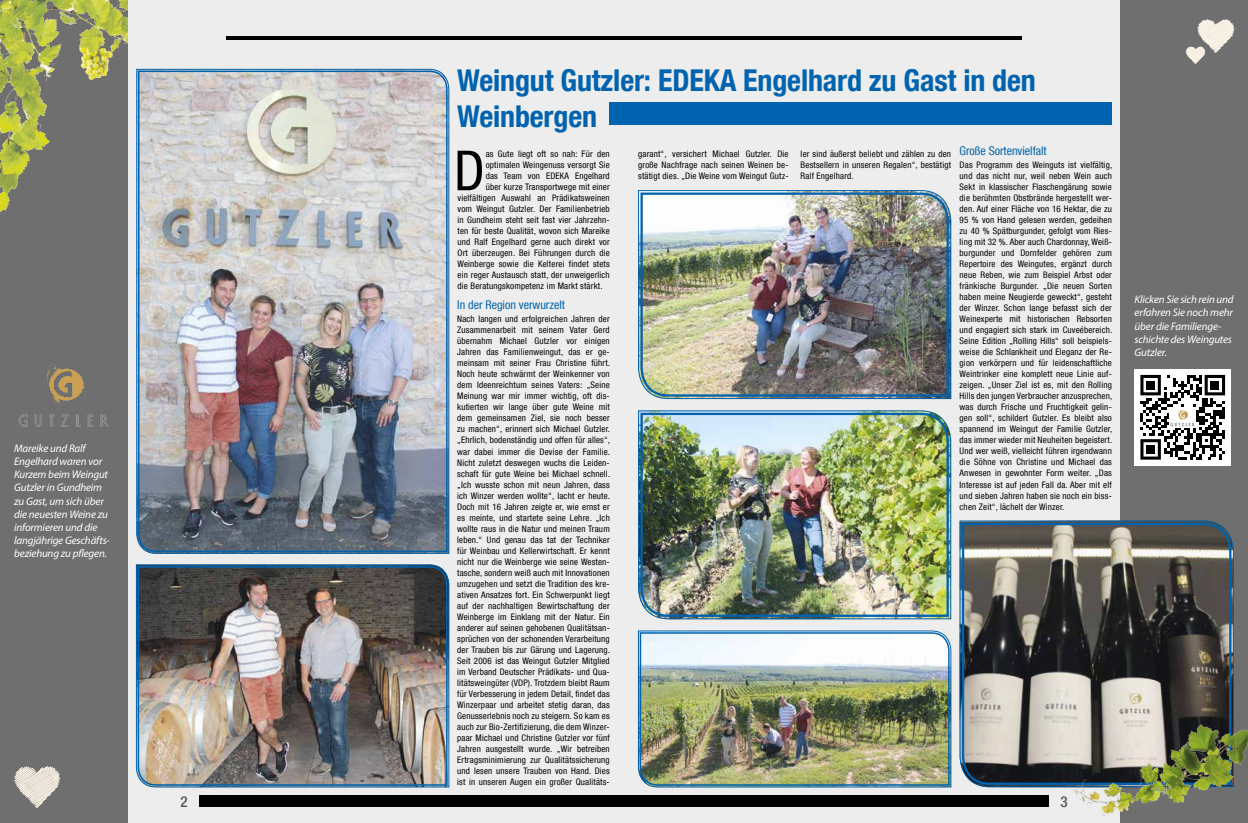
<style>
.page{position:relative;width:1248px;height:823px;background:#fff}
.page>*{position:absolute;margin:0;border:0;box-sizing:border-box;transform-origin:0 0}
.t1{font:condensed 55.2px "Helvetica Neue LT Com";color:#000}
.t2{font:700 condensed 30px/36px "Helvetica Neue LT Com";letter-spacing:-.005em;color:#0063af}
.t3{font:500 condensed 15px "Helvetica Neue LT Com";color:#575756}
.t4{font:condensed 12px "Helvetica Neue LT Com";color:#0063af}
.t5{font:italic 11px/13.2px "Myriad Pro";letter-spacing:-.015em;color:#fff}
.t6{font:condensed 9px/11px "Helvetica Neue LT Com";letter-spacing:.02em;color:#000;text-align:justify}
</style>
<div class="page">
<div style="left:0;top:0;width:1247px;height:822px;background:#ededed"></div>
<div style="left:0;top:0;width:127px;height:822px;background:#706f6f"></div>
<div style="left:1120px;top:0;width:127px;height:822px;background:#706f6f"></div>
<div style="left:624px;top:795px;width:424px;height:11px;background:#000"></div>
<hr style="left:226px;top:36px;width:795px;height:4px;background:#000">
<div style="left:609px;top:102px;width:502px;height:22px;background:#0063af"></div>
<div style="left:199px;top:795px;width:425px;height:11px;background:#000"></div>
<svg style="left:960px;top:521px;width:272px;height:264px"></svg>
<svg style="left:1185px;top:19px;width:49px;height:45px"></svg>
<svg style="left:14px;top:766px;width:46px;height:41px"></svg>
<img style="left:137px;top:565px;width:311px;height:221px">
<img style="left:137px;top:70px;width:311px;height:482px">
<svg style="left:638px;top:190px;width:313px;height:209px"></svg>
<img style="left:639px;top:191px;width:310px;height:206px">
<img style="left:639px;top:631px;width:311px;height:155px">
<svg style="left:638px;top:410px;width:313px;height:209px"></svg>
<img style="left:639px;top:411px;width:310px;height:206px">
<img style="left:18px;top:364px;width:91px;height:63px">
<div style="left:1134px;top:369px;width:96px;height:96px;background:#fff"></div>
<svg style="left:1140px;top:375px;width:84px;height:84px"></svg>
<div style="left:1146px;top:380px;width:8px;height:9px;background:#000"></div>
<div style="left:1210px;top:380px;width:9px;height:9px;background:#000"></div>
<div style="left:1146px;top:445px;width:8px;height:8px;background:#000"></div>
<img style="left:1169px;top:407px;width:26px;height:20px">
<img style="left:0;top:0;width:127px;height:212px">
<img style="left:1060px;top:706px;width:187px;height:110px">
<p class="t5" style="left:14px;top:441px;width:97px">Mareike und Ralf<br>Engelhard waren vor<br>Kurzem beim Weingut<br>Gutzler in Gundheim zu Gast, um sich über die neuesten Weine zu informieren und die langjährige Geschäfts&shy;beziehung zu pflegen.</p>
<h2 class="t2" style="left:457px;top:62px;width:580px">Weingut Gutzler: EDEKA Engelhard zu Gast in den<br>Weinbergen</h2>
<h1 class="t1" style="left:454px;top:138px;width:32px">D</h1>
<p class="t6" style="left:485px;top:148px;width:126px">as Gute liegt oft so nah: Für den</p>
<h3 class="t4" style="left:959px;top:143px;width:89px">Große Sortenvielfalt</h3>
<p class="t6" style="left:959px;top:159px;width:154px">Das Programm des Weinguts ist vielfältig, und das nicht nur, weil neben Wein auch Sekt in klassischer Flaschengärung sowie die berühmten Obstbrände hergestellt wer&shy;den. Auf einer Fläche von 16 Hektar, die zu 95 % von Hand gelesen werden, gedeihen zu 40 % Spätburgunder, gefolgt vom Ries&shy;ling mit 32 %. Aber auch Chardonnay, Weiß&shy;burgunder und Dornfelder gehören zum Repertoire des Weingutes, ergänzt durch neue Reben, wie zum Beispiel Arbst oder fränkische Burgunder. „Die neuen Sorten haben meine Neugierde geweckt“, gesteht der Winzer. Schon lange befasst sich der Weinexperte mit historischen Rebsorten und engagiert sich stark im Cuveébereich.<br>Seine Edition „Rolling Hills“ soll beispiels&shy;weise die Schlankheit und Eleganz der Re&shy;gion verkörpern und für leidenschaftliche Weintrinker eine komplett neue Linie auf&shy;zeigen. „Unser Ziel ist es, mit den Rolling Hills den jungen Verbraucher anzusprechen, was durch Frische und Fruchtigkeit gelin&shy;gen soll“, schildert Gutzler. Es bleibt also spannend im Weingut der Familie Gutzler, das immer wieder mit Neuheiten begeistert.<br>Und wer weiß, vielleicht führen irgendwann die Söhne von Christine und Michael das Anwesen in gewohnter Form weiter. „Das Interesse ist auf jeden Fall da. Aber mit elf und sieben Jahren haben sie noch ein biss&shy;chen Zeit“, lächelt der Winzer.</p>
<p class="t6" style="left:638px;top:148px;width:152px">garant“, versichert Michael Gutzler. Die große Nachfrage nach seinen Weinen be&shy;stätigt dies. „Die Weine vom Weingut Gutz-</p>
<p class="t6" style="left:800px;top:148px;width:152px">ler sind äußerst beliebt und zählen zu den Bestsellern in unseren Regalen“, bestätigt Ralf Engelhard.</p>
<p class="t6" style="left:485px;top:159px;width:126px">optimalen Weingenuss versorgt Sie</p>
<p class="t6" style="left:485px;top:170px;width:126px">das Team von EDEKA Engelhard</p>
<p class="t6" style="left:485px;top:181px;width:126px">über kurze Transportwege mit einer</p>
<p class="t6" style="left:457px;top:192px;width:154px">vielfältigen Auswahl an Prädikatsweinen</p>
<p class="t6" style="left:457px;top:203px;width:154px">vom Weingut Gutzler. Der Familienbetrieb</p>
<p class="t6" style="left:457px;top:214px;width:154px">in Gundheim steht seit fast vier Jahrzehn-</p>
<p class="t6" style="left:457px;top:225px;width:154px">ten für beste Qualität, wovon sich Mareike</p>
<p class="t6" style="left:457px;top:236px;width:154px">und Ralf Engelhard gerne auch direkt vor</p>
<p class="t6" style="left:457px;top:247px;width:154px">Ort überzeugen. Bei Führungen durch die</p>
<p class="t6" style="left:457px;top:258px;width:154px">Weinberge sowie die Kelterei findet stets</p>
<p class="t6" style="left:457px;top:269px;width:154px">ein reger Austausch statt, der unweigerlich</p>
<p class="t6" style="left:457px;top:280px;width:146px">die Beratungskompetenz im Markt stärkt.</p>
<h3 class="t4" style="left:457px;top:297px;width:109px">In der Region verwurzelt</h3>
<p class="t6" style="left:457px;top:313px;width:154px">Nach langen und erfolgreichen Jahren der Zusammenarbeit mit seinem Vater Gerd übernahm Michael Gutzler vor einigen Jahren das Familienweingut, das er ge&shy;meinsam mit seiner Frau Christine führt.<br>Noch heute schwärmt der Weinkenner von dem Ideenreichtum seines Vaters: „Seine Meinung war mir immer wichtig, oft dis&shy;kutierten wir lange über gute Weine mit dem gemeinsamen Ziel, sie noch besser zu machen“, erinnert sich Michael Gutzler. „Ehrlich, bodenständig und offen für alles“, war dabei immer die Devise der Familie.<br>Nicht zuletzt deswegen wuchs die Leiden&shy;schaft für gute Weine bei Michael schnell. „Ich wusste schon mit neun Jahren, dass ich Winzer werden wollte“, lacht er heute.<br>Doch mit 16 Jahren zeigte er, wie ernst er es meinte, und startete seine Lehre. „Ich wollte raus in die Natur und meinen Traum leben.“ Und genau das tat der Techniker für Weinbau und Kellerwirtschaft. Er kennt nicht nur die Weinberge wie seine Westen&shy;tasche, sondern weiß auch mit Innovationen umzugehen und setzt die Tradition des kre&shy;ativen Ansatzes fort. Ein Schwerpunkt liegt auf der nachhaltigen Bewirtschaftung der Weinberge im Einklang mit der Natur. Ein anderer auf seinen gehobenen Qualitätsan&shy;sprüchen von der schonenden Verarbeitung der Trauben bis zur Gärung und Lagerung.<br>Seit 2006 ist das Weingut Gutzler Mitglied im Verband Deutscher Prädikats- und Qua&shy;litätsweingüter (VDP). Trotzdem bleibt Raum für Verbesserung in jedem Detail, findet das Winzerpaar und arbeitet stetig daran, das Genusserlebnis noch zu steigern. So kam es auch zur Bio-Zertifizierung, die dem Winzer&shy;paar Michael und Christine Gutzler vor fünf Jahren ausgestellt wurde. „Wir betreiben Ertragsminimierung zur Qualitätssicherung und lesen unsere Trauben von Hand. Dies ist in unseren Augen ein großer Qualitäts-</p>
<h3 class="t3" style="left:180px;top:792px;width:9px">2</h3>
<h3 class="t3" style="left:1060px;top:792px;width:9px">3</h3>
<p class="t5" style="left:1134px;top:292px;width:101px">Klicken Sie sich rein und erfahren Sie noch mehr über die Familienge&shy;schichte des Weingutes<br>Gutzler.</p>
</div>
